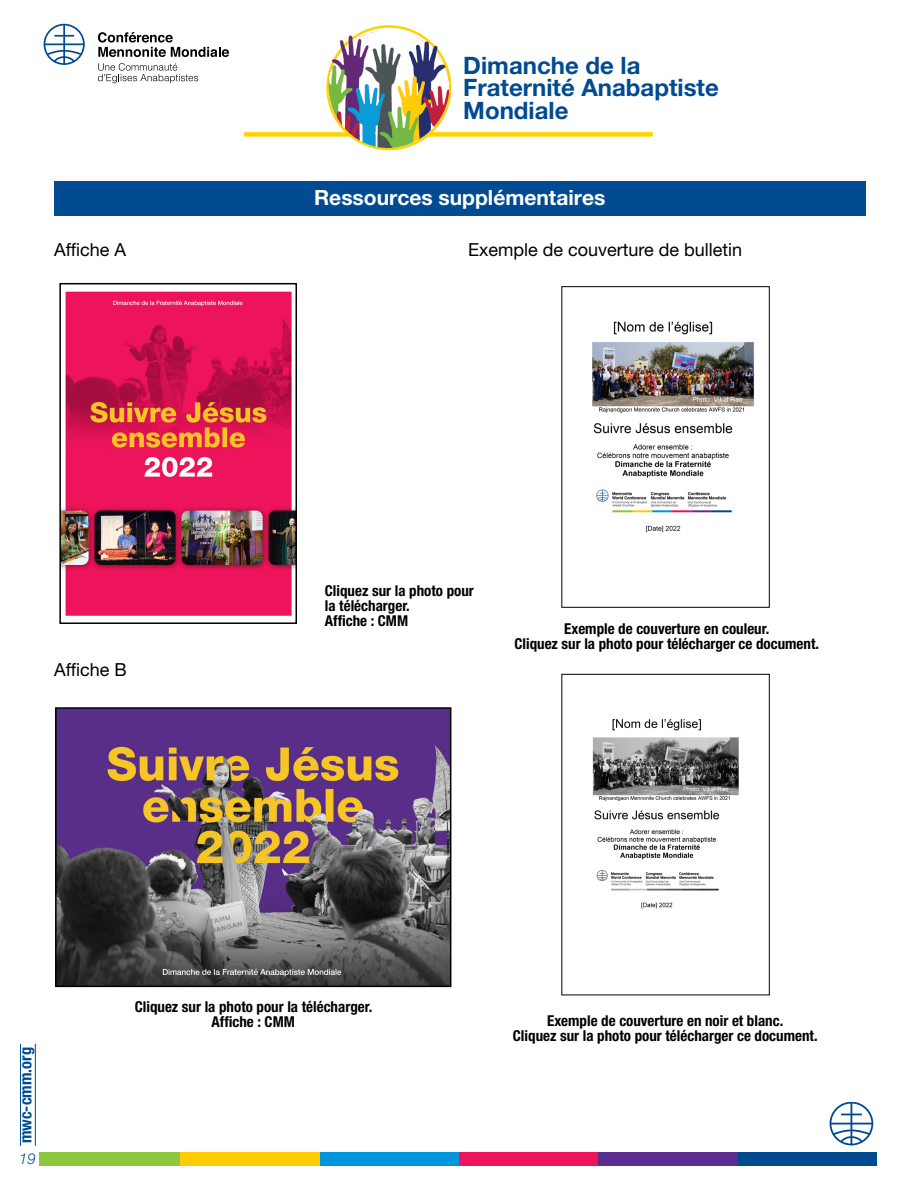
<style>
.page{position:relative;width:918px;height:1188px;background:#fff}
.page>*{position:absolute;margin:0;border:0;box-sizing:border-box;transform-origin:0 0}
.t1{font:700 24px/22.5px "Helvetica Neue";color:#004b91}
.t2{font:700 21px "Helvetica Neue";color:#fff}
.t3{font:18px "Helvetica Neue LT Std";color:#000}
.t4{font:700 condensed 16.5px "Helvetica Neue LT Std";color:#004b91}
.t5{font:700 condensed 15px/15px "Helvetica Neue LT Std";color:#000;text-align:center}
.t6{font:italic 300 15px "Helvetica Neue LT Std";color:#004b91}
</style>
<div class="page">
<div style="left:244px;top:132px;width:409px;height:5px;background:#ffd200"></div>
<img style="left:325px;top:28px;width:125px;height:121px">
<div style="left:736px;top:1153px;width:141px;height:13px;background:#004a8f"></div>
<div style="left:597px;top:1153px;width:141px;height:13px;background:#5c2d91"></div>
<div style="left:458px;top:1153px;width:140px;height:13px;background:#ed145b"></div>
<div style="left:318px;top:1153px;width:141px;height:13px;background:#0095da"></div>
<div style="left:179px;top:1153px;width:140px;height:13px;background:#ffcb05"></div>
<div style="left:39px;top:1153px;width:141px;height:13px;background:#8dc63f"></div>
<svg style="left:98px;top:32px;width:131px;height:25px"></svg>
<svg style="left:98px;top:63px;width:100px;height:20px"></svg>
<svg style="left:44px;top:24px;width:41px;height:41px"></svg>
<hr style="left:20px;top:1044px;width:1px;height:102px;background:#004b91">
<hr style="left:35px;top:1044px;width:1px;height:102px;background:#004b91">
<img style="left:592px;top:719px;width:147px;height:190px">
<img style="left:592px;top:321px;width:162px;height:212px">
<div style="left:562px;top:286px;width:207px;height:322px;border:1px solid #000"></div>
<div style="left:54px;top:181px;width:811px;height:34px;background:#004b91"></div>
<svg style="left:830px;top:1102px;width:43px;height:43px"></svg>
<img style="left:62px;top:291px;width:232px;height:325px">
<div style="left:59px;top:283px;width:238px;height:341px;border:2px solid #000"></div>
<img style="left:58px;top:710px;width:390px;height:274px">
<div style="left:55px;top:707px;width:396px;height:280px;border:2px solid #000"></div>
<p class="t3" style="left:54px;top:238px;width:74px">Affiche A</p>
<h1 class="t1" style="left:463px;top:53px;width:257px">Dimanche de la<br>Fraternité Anabaptiste<br>Mondiale</h1>
<h2 class="t2" style="left:314px;top:185px;width:293px">Ressources supplémentaires</h2>
<p class="t3" style="left:468px;top:238px;width:276px">Exemple de couverture de bulletin</p>
<p class="t3" style="left:54px;top:658px;width:74px">Affiche B</p>
<p class="t5" style="left:325px;top:583px;width:150px;text-align:left">Cliquez sur la photo pour la télécharger.<br>Affiche : CMM</p>
<p class="t5" style="left:514px;top:621px;width:306px">Exemple de couverture en couleur.<br>Cliquez sur la photo pour télécharger ce document.</p>
<p class="t4" style="left:16px;top:1143px;width:98px;rotate:-90deg">mwc-cmm.org</p>
<p class="t6" style="left:19px;top:1150px;width:18px">19</p>
<p class="t5" style="left:135px;top:999px;width:239px">Cliquez sur la photo pour la télécharger.<br>Affiche : CMM</p>
<p class="t5" style="left:513px;top:1013px;width:306px">Exemple de couverture en noir et blanc.<br>Cliquez sur la photo pour télécharger ce document.</p>
</div>
